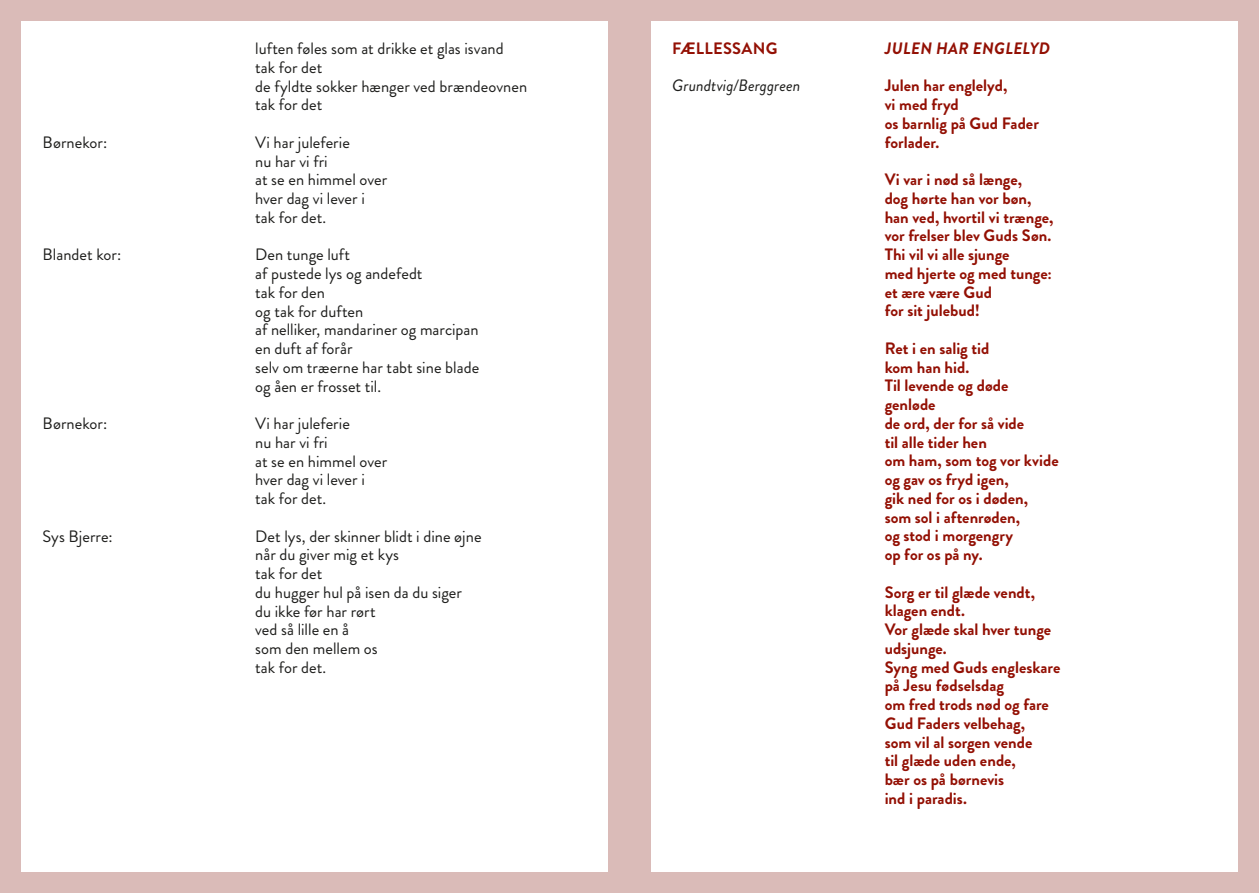
<style>
.page{position:relative;width:1259px;height:893px;background:#fff}
.page>*{position:absolute;margin:0;border:0;box-sizing:border-box;transform-origin:0 0}
.t1{font:700 16.5px/18.8px "Brandon Grotesque";color:#931004}
.t2{font:16.5px/18.8px "Brandon Grotesque";color:#1d1d1b}
.t3{font:italic 16.5px "Brandon Grotesque";color:#1d1d1b}
.t4{font:italic 700 16.5px "Brandon Grotesque";letter-spacing:.02em;color:#931004}
.t5{font:700 16.5px "Brandon Grotesque";letter-spacing:.02em;color:#931004}
</style>
<div class="page">
<div style="left:0;top:0;width:629px;height:893px;background:#dabbb8"></div>
<div style="left:629px;top:0;width:630px;height:893px;background:#dabbb8"></div>
<div style="left:21px;top:21px;width:587px;height:851px;background:#fff"></div>
<div style="left:651px;top:21px;width:586px;height:851px;background:#fff"></div>
<p class="t2" style="left:43px;top:133px;width:66px">Børnekor:</p>
<p class="t2" style="left:43px;top:246px;width:80px">Blandet kor:</p>
<p class="t2" style="left:43px;top:414px;width:66px">Børnekor:</p>
<p class="t2" style="left:43px;top:527px;width:72px">Sys Bjerre:</p>
<p class="t2" style="left:255px;top:39px;width:273px">luften føles som at drikke et glas isvand tak for det<br>de fyldte sokker hænger ved brændeovnen tak for det</p>
<p class="t2" style="left:255px;top:133px;width:133px">Vi har juleferie<br>nu har vi fri<br>at se en himmel over hver dag vi lever i tak for det.</p>
<p class="t2" style="left:255px;top:245px;width:225px">Den tunge luft<br>af pustede lys og andefedt<br>tak for den<br>og tak for duften<br>af nelliker, mandariner og marcipan en duft af forår<br>selv om træerne har tabt sine blade og åen er frosset til.</p>
<p class="t2" style="left:255px;top:414px;width:133px">Vi har juleferie<br>nu har vi fri<br>at se en himmel over hver dag vi lever i tak for det.</p>
<p class="t2" style="left:255px;top:527px;width:228px">Det lys, der skinner blidt i dine øjne når du giver mig et kys<br>tak for det<br>du hugger hul på isen da du siger du ikke før har rørt<br>ved så lille en å<br>som den mellem os<br>tak for det.</p>
<p class="t5" style="left:672px;top:37px;width:107px">FÆLLESSANG</p>
<p class="t3" style="left:672px;top:74px;width:130px">Grundtvig/Berggreen</p>
<p class="t4" style="left:885px;top:37px;width:167px">JULEN HAR ENGLELYD</p>
<p class="t1" style="left:884px;top:77px;width:156px">Julen har englelyd,<br>vi med fryd<br>os barnlig på Gud Fader forlader.</p>
<p class="t1" style="left:884px;top:170px;width:170px">Vi var i nød så længe,<br>dog hørte han vor bøn, han ved, hvortil vi trænge, vor frelser blev Guds Søn.<br>Thi vil vi alle sjunge<br>med hjerte og med tunge: et ære være Gud<br>for sit julebud!</p>
<p class="t1" style="left:884px;top:339px;width:175px">Ret i en salig tid<br>kom han hid.<br>Til levende og døde genløde<br>de ord, der for så vide<br>til alle tider hen<br>om ham, som tog vor kvide og gav os fryd igen,<br>gik ned for os i døden, som sol i aftenrøden,<br>og stod i morgengry<br>op for os på ny.</p>
<p class="t1" style="left:884px;top:583px;width:177px">Sorg er til glæde vendt, klagen endt.<br>Vor glæde skal hver tunge udsjunge.<br>Syng med Guds engleskare på Jesu fødselsdag<br>om fred trods nød og fare<br>Gud Faders velbehag,<br>som vil al sorgen vende<br>til glæde uden ende,<br>bær os på børnevis<br>ind i paradis.</p>
</div>
